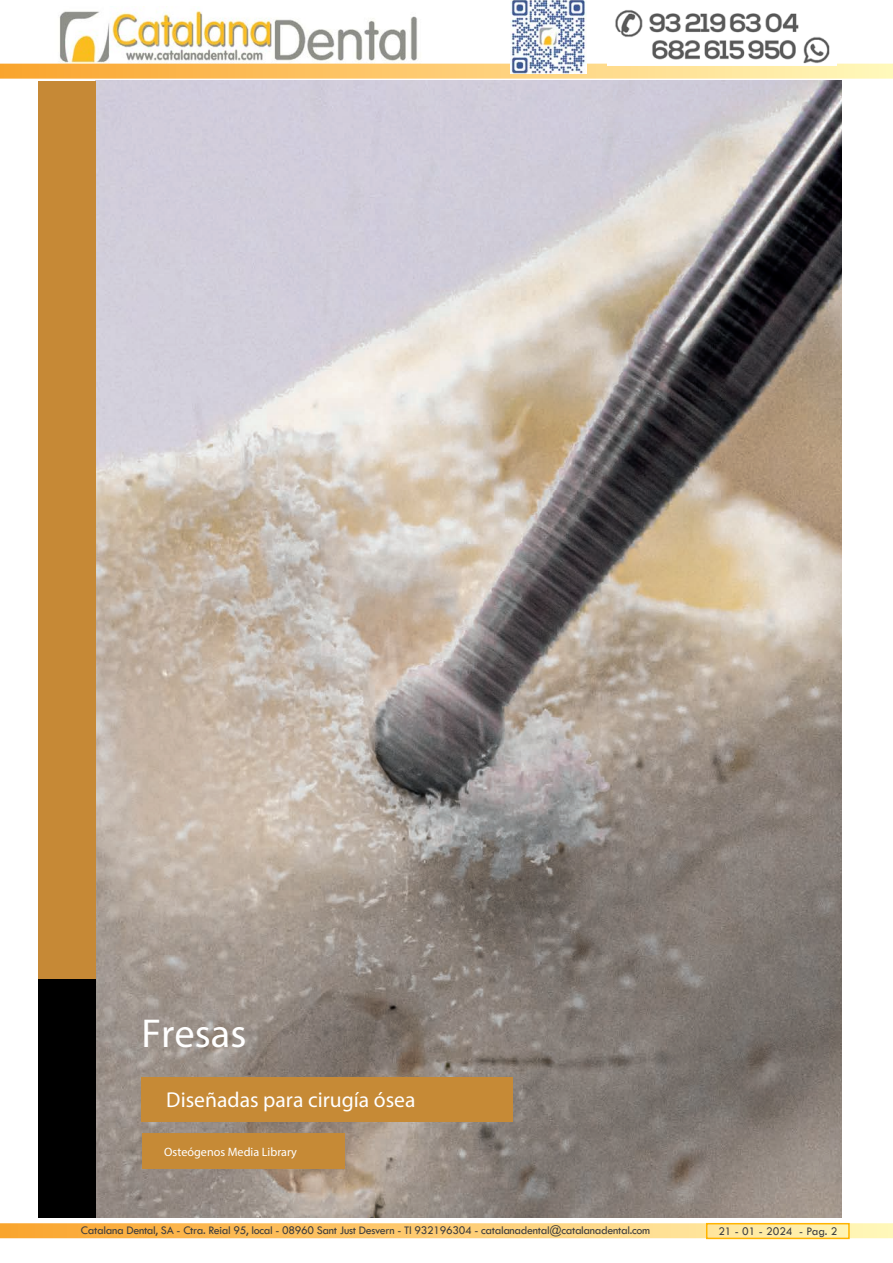
<style>
.page{position:relative;width:893px;height:1263px;background:#fff}
.page>*{position:absolute;margin:0;border:0;box-sizing:border-box;transform-origin:0 0}
.t1{font:italic 700 40.5px "Poppins";color:#fff}
.t2{font:italic 700 21.6px "Poppins";color:#fff}
.t3{font:italic 300 12.15px "Poppins";color:#fff}
.t4{font:12px "Tw Cen";letter-spacing:-.025em;color:#3e3e3f}
.t5{font:12px "Tw Cen";color:#3e3e3f}
</style>
<div class="page">
<img style="left:53px;top:6px;width:369px;height:58px">
<svg style="left:0;top:1223px;width:893px;height:15px;background:#fdcc72"></svg>
<svg style="left:0;top:64px;width:893px;height:15px;background:#fdcd76"></svg>
<div style="left:706px;top:1223px;width:144px;height:16px;border:2px solid #ffb400"></div>
<img style="left:510px;top:0;width:76px;height:73px">
<img style="left:607px;top:10px;width:230px;height:56px">
<img style="left:96px;top:81px;width:746px;height:1136px">
<div style="left:142px;top:1134px;width:202px;height:35px;background:#c68a36"></div>
<div style="left:142px;top:1078px;width:371px;height:44px;background:#c68a36"></div>
<div style="left:38px;top:81px;width:58px;height:1136px;background:#c68936"></div>
<div style="left:38px;top:979px;width:58px;height:238px;background:#000"></div>
<p class="t1" style="left:142px;top:1008px;width:106px">Fresas</p>
<p class="t2" style="left:166px;top:1087px;width:251px">Diseñadas para cirugía ósea</p>
<p class="t3" style="left:164px;top:1144px;width:134px">Osteógenos Media Library</p>
<p class="t4" style="left:81px;top:1223px;width:571px">Catalana Dental, SA - Ctra. Reial 95, local - 08960 Sant Just Desvern - Tl 932196304 - catalanadental@catalanadental.com</p>
<p class="t5" style="left:718px;top:1224px;width:120px">21 - 01 - 2024 - Pag. 2</p>
</div>
